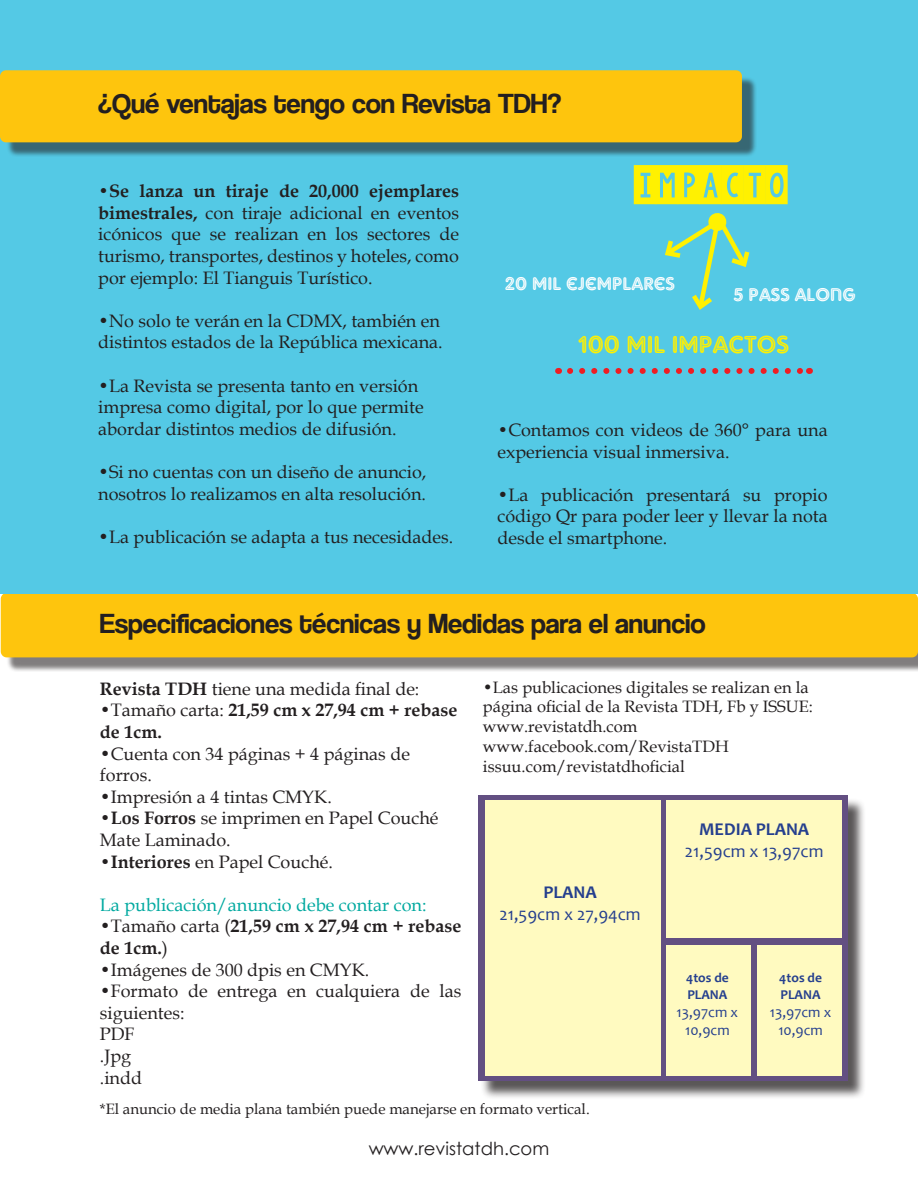
<style>
.page{position:relative;width:918px;height:1188px;background:#fff}
.page>*{position:absolute;margin:0;border:0;box-sizing:border-box;transform-origin:0 0}
.t1{font:52.5px "KG Defying Gravity";color:#fff101}
.t2{font:28.5px "Coolvetica Rg";color:#231f20}
.t3{font:24px "Adam Gorry Inline";color:#fff101}
.t4{font:18px/21.6px "Book Antiqua";color:#231f20}
.t5{font:700 18px/21.6px "Book Antiqua";color:#231f20}
.t6{font:18px "Book Antiqua";color:#00a9a0}
.t7{font:18px "Candara";color:#253f8e}
.t8{font:18px "Adam Gorry Inline";color:#fff}
.t9{font:18px "Century Gothic";color:#231f20}
.t10{font:700 18px "Candara";color:#253f8e}
.t11{font:16.5px/19.8px "Book Antiqua";color:#231f20}
.t12{font:15px "Book Antiqua";color:#231f20}
.t13{font:15px/18px "Candara";color:#253f8e;text-align:center}
.t14{font:700 13.5px "Candara";color:#253f8e}
.s1{font-weight:700}
.s2{font-weight:400}
</style>
<div class="page">
<div style="left:7px;top:599px;width:911px;height:73px;background:#231f20;opacity:.58"></div>
<div style="left:4px;top:596px;width:911px;height:58px;background:#fec50d;border-radius:3px"></div>
<div style="left:1px;top:593px;width:917px;height:64px;border:6px solid #fec50d;border-radius:3px"></div>
<div style="left:480px;top:798px;width:386px;height:301px;background:#231f20;opacity:.75"></div>
<div style="left:478px;top:795px;width:369px;height:286px;background:#634f82"></div>
<div style="left:485px;top:800px;width:176px;height:276px;background:#fffac0"></div>
<div style="left:666px;top:800px;width:176px;height:138px;background:#fffac0"></div>
<div style="left:666px;top:945px;width:85px;height:130px;background:#fffac0"></div>
<div style="left:757px;top:945px;width:85px;height:130px;background:#fffac0"></div>
<div style="left:1px;top:0;width:917px;height:593px;background:#54c9e5"></div>
<div style="left:6px;top:76px;width:751px;height:81px;background:#231f20;opacity:.58"></div>
<div style="left:3px;top:73px;width:736px;height:66px;background:#fec50d;border-radius:3px"></div>
<div style="left:0;top:70px;width:742px;height:72px;border:6px solid #fec50d;border-radius:3px"></div>
<svg style="left:665px;top:213px;width:85px;height:97px"></svg>
<svg style="left:570px;top:368px;width:233px;height:6px"></svg>
<p class="t2" style="left:98px;top:87px;width:465px">¿Qué ventajas tengo con Revista TDH?</p>
<p class="t4" style="left:98px;top:180px;width:362px;text-align:justify"><span class="s1">•Se lanza un tiraje de 20,000 ejemplares bimestrales,</span> con tiraje adicional en eventos icónicos que se realizan en los sectores de turismo, transportes, destinos y hoteles, como por ejemplo: El Tianguis Turístico.</p>
<p class="t4" style="left:98px;top:310px;width:346px">•No solo te verán en la CDMX, también en distintos estados de la República mexicana.</p>
<p class="t4" style="left:98px;top:374px;width:327px">•La Revista se presenta tanto en versión impresa como digital, por lo que permite abordar distintos medios de difusión.</p>
<p class="t4" style="left:98px;top:461px;width:330px">•Si no cuentas con un diseño de anuncio, nosotros lo realizamos en alta resolución.</p>
<p class="t4" style="left:98px;top:526px;width:357px">•La publicación se adapta a tus necesidades.</p>
<p class="t1" style="left:634px;top:153px;width:155px">IMPACTO</p>
<p class="t8" style="left:505px;top:274px;width:172px">20 MIL EJEMPLARES</p>
<p class="t8" style="left:734px;top:284px;width:124px">5 PASS ALONG</p>
<p class="t3" style="left:578px;top:330px;width:213px">100 MIL IMPACTOS</p>
<p class="t4" style="left:497px;top:419px;width:332px"><span class="s1">•</span>Contamos con videos de 360° para una experiencia visual inmersiva.</p>
<p class="t4" style="left:497px;top:483px;width:332px;text-align:justify">•La publicación presentará su propio código Qr para poder leer y llevar la nota desde el smartphone.</p>
<p class="t2" style="left:100px;top:607px;width:607px">Especificaciones técnicas y Medidas para el anuncio</p>
<p class="t4" style="left:100px;top:677px;width:321px"><span class="s1">Revista TDH</span> tiene una medida final de:</p>
<p class="t5" style="left:100px;top:699px;width:359px"><span class="s2">•Tamaño carta:</span> 21,59 cm x 27,94 cm + rebase de 1cm.</p>
<p class="t4" style="left:100px;top:742px;width:312px">•Cuenta con 34 páginas + 4 páginas de forros.</p>
<p class="t4" style="left:100px;top:785px;width:234px">•Impresión a 4 tintas CMYK.</p>
<p class="t4" style="left:100px;top:807px;width:340px"><span class="s1">•Los Forros</span> se imprimen en Papel Couché<br>Mate Laminado.</p>
<p class="t4" style="left:100px;top:850px;width:235px"><span class="s1">•Interiores</span> en Papel Couché.</p>
<p class="t6" style="left:100px;top:892px;width:328px">La publicación/anuncio debe contar con:</p>
<p class="t5" style="left:100px;top:915px;width:363px"><span class="s2">•Tamaño carta (</span>21,59 cm x 27,94 cm + rebase de 1cm.<span class="s2">)</span></p>
<p class="t4" style="left:100px;top:958px;width:271px">•Imágenes de 300 dpis en CMYK.</p>
<p class="t4" style="left:100px;top:980px;width:363px">•Formato de entrega en cualquiera de las siguientes:</p>
<p class="t4" style="left:100px;top:1023px;width:36px">PDF</p>
<p class="t4" style="left:100px;top:1045px;width:33px">.Jpg</p>
<p class="t4" style="left:100px;top:1066px;width:44px">.indd</p>
<p class="t11" style="left:483px;top:677px;width:332px">•Las publicaciones digitales se realizan en la página oficial de la Revista TDH, Fb y ISSUE:</p>
<p class="t11" style="left:483px;top:716px;width:156px">www.revistatdh.com</p>
<p class="t11" style="left:483px;top:736px;width:248px">www.facebook.com/RevistaTDH</p>
<p class="t11" style="left:483px;top:756px;width:204px">issuu.com/revistatdhoficial</p>
<p class="t10" style="left:543px;top:881px;width:55px">PLANA</p>
<p class="t7" style="left:499px;top:903px;width:143px">21,59cm x 27,94cm</p>
<p class="t10" style="left:699px;top:818px;width:112px">MEDIA PLANA</p>
<p class="t7" style="left:685px;top:840px;width:140px">21,59cm x 13,97cm</p>
<p class="t14" style="left:686px;top:970px;width:44px">4tos de</p>
<p class="t14" style="left:687px;top:986px;width:42px">PLANA</p>
<p class="t13" style="left:677px;top:1003px;width:63px">13,97cm x<br>10,9cm</p>
<p class="t14" style="left:779px;top:970px;width:44px">4tos de</p>
<p class="t14" style="left:781px;top:986px;width:42px">PLANA</p>
<p class="t13" style="left:770px;top:1003px;width:63px">13,97cm x<br>10,9cm</p>
<p class="t12" style="left:100px;top:1099px;width:491px">*El anuncio de media plana también puede manejarse en formato vertical.</p>
<p class="t9" style="left:369px;top:1136px;width:182px">www.revistatdh.com</p>
</div>
